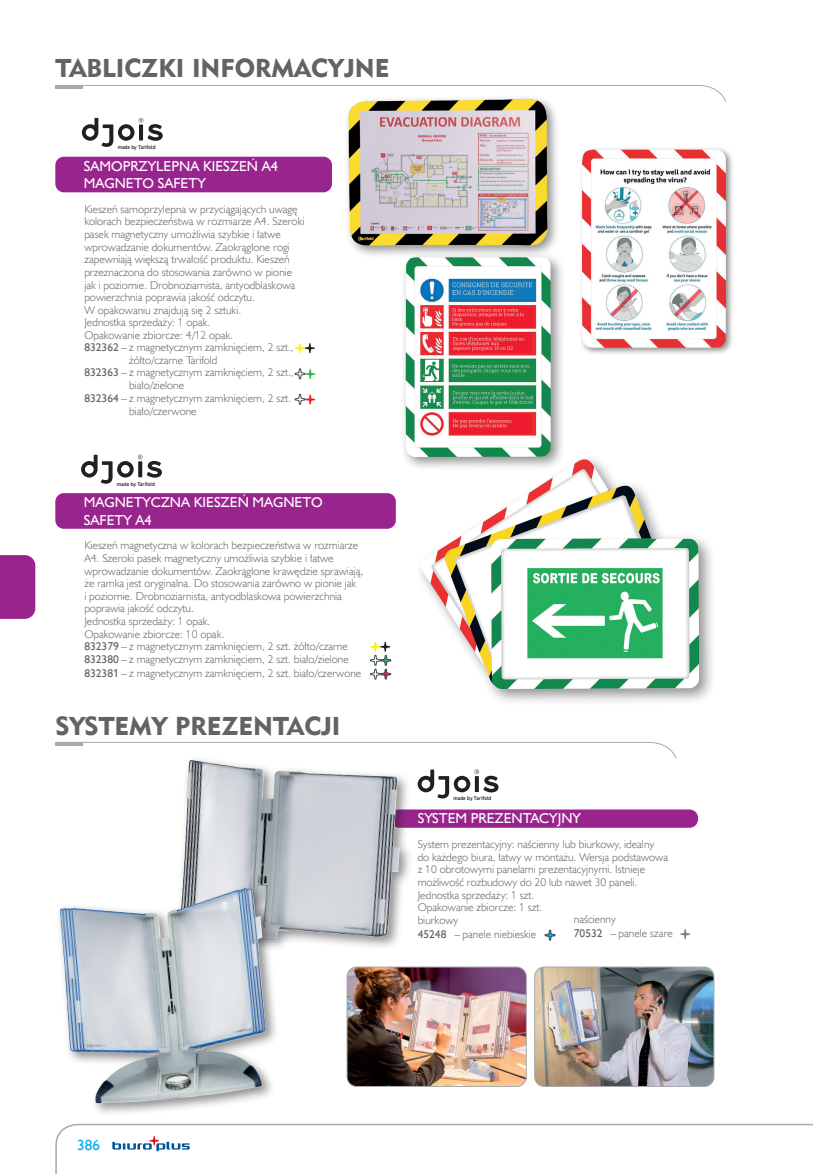
<style>
.page{position:relative;width:813px;height:1174px;background:#fff}
.page>*{position:absolute;margin:0;border:0;box-sizing:border-box;transform-origin:0 0}
.Rozdziały_nie_do_spisu{font:25.65px "Geometric 415 Blk EU";color:#636366}
.t1{font:15px "Humanst 521 EU";color:#00aeef}
.Nazwa_modułu_A{font:14.4px/17.2px "Humanst 521 EU";color:#fff}
.opis_produktów{font:14.4px "Humanst 521 EU";color:#fff}
.opis_produktów-2{font:11.4px/12.6px "Humanst 521 Lt EU";color:#636366}
.opis_produktów-3{font:11.4px "Humanst 521 EU";color:#636366}
.t2{font:600 5.4px "DIN2014";color:#231f20}
.s1{font-family:"Humanst 521 EU"}
</style>
<div class="page">
<svg style="left:55px;top:85px;width:671px;height:17px"></svg>
<hr style="left:55px;top:86px;width:28px;height:3px;background:#a8a9ad">
<svg style="left:55px;top:1123px;width:757px;height:51px"></svg>
<svg style="left:112px;top:1136px;width:77px;height:15px"></svg>
<div style="left:0;top:555px;width:35px;height:64px;background:#99248e"></div>
<div style="left:415px;top:453px;width:301px;height:253px;background:#231f20;opacity:.5"></div>
<img style="left:421px;top:459px;width:277px;height:230px">
<div style="left:400px;top:252px;width:165px;height:219px;background:#231f20;opacity:.5"></div>
<img style="left:405px;top:259px;width:145px;height:198px">
<img style="left:317px;top:85px;width:260px;height:174px">
<div style="left:579px;top:146px;width:155px;height:210px;background:#231f20;opacity:.5"></div>
<img style="left:581px;top:149px;width:144px;height:199px">
<div style="left:390px;top:809px;width:307px;height:18px;background:#99248e;border-radius:9px"></div>
<svg style="left:544px;top:929px;width:11px;height:12px"></svg>
<svg style="left:680px;top:929px;width:9px;height:10px"></svg>
<div style="left:175px;top:755px;width:238px;height:197px;background:#231f20;opacity:.5"></div>
<img style="left:180px;top:760px;width:219px;height:178px">
<div style="left:55px;top:883px;width:223px;height:233px;background:#231f20;opacity:.5"></div>
<img style="left:60px;top:888px;width:206px;height:215px">
<img style="left:348px;top:968px;width:178px;height:118px">
<div style="left:346px;top:966px;width:180px;height:120px;border:1px solid #a8a9ad;border-radius:10px"></div>
<img style="left:534px;top:968px;width:179px;height:118px">
<div style="left:534px;top:966px;width:180px;height:120px;border:1px solid #a8a9ad;border-radius:10px"></div>
<div style="left:55px;top:157px;width:277px;height:35px;background:#99248e;border-radius:9px"></div>
<svg style="left:295px;top:343px;width:20px;height:10px"></svg>
<svg style="left:294px;top:368px;width:21px;height:12px"></svg>
<svg style="left:294px;top:393px;width:21px;height:12px"></svg>
<svg style="left:82px;top:118px;width:81px;height:29px"></svg>
<div style="left:55px;top:493px;width:340px;height:36px;background:#99248e;border-radius:9px"></div>
<svg style="left:370px;top:642px;width:21px;height:38px"></svg>
<svg style="left:81px;top:455px;width:81px;height:29px"></svg>
<svg style="left:417px;top:769px;width:81px;height:29px"></svg>
<svg style="left:55px;top:741px;width:621px;height:18px"></svg>
<hr style="left:55px;top:742px;width:28px;height:3px;background:#a8a9ad">
<p class="Rozdziały_nie_do_spisu" style="left:55px;top:52px;width:335px">TABLICZKI INFORMACYJNE</p>
<p class="t2" style="left:118px;top:143px;width:39px">made by Tarifold</p>
<p class="Nazwa_modułu_A" style="left:84px;top:157px;width:195px">SAMOPRZYLEPNA KIESZEŃ A4<br>MAGNETO SAFETY</p>
<p class="opis_produktów-2" style="left:84px;top:202px;width:221px">Kieszeń samoprzylepna w przyciągających uwagę kolorach bezpieczeństwa w rozmiarze A4. Szeroki pasek magnetyczny umożliwia szybkie i łatwe wprowadzanie dokumentów. Zaokrąglone rogi zapewniają większą trwałość produktu. Kieszeń przeznaczona do stosowania zarówno w pionie jak i poziomie. Drobnoziarnista, antyodblaskowa powierzchnia poprawia jakość odczytu.<br>W opakowaniu znajdują się 2 sztuki.</p>
<p class="opis_produktów-2" style="left:84px;top:316px;width:127px">Jednostka sprzedaży: 1 opak.</p>
<p class="opis_produktów-2" style="left:84px;top:328px;width:150px">Opakowanie zbiorcze: 4/12 opak.</p>
<p class="opis_produktów-2" style="left:84px;top:340px;width:211px"><span class="s1">832362</span> – z magnetycznym zamknięciem, 2 szt.,</p>
<p class="opis_produktów-2" style="left:129px;top:353px;width:90px">żółto/czarne Tarifold</p>
<p class="opis_produktów-2" style="left:84px;top:366px;width:211px"><span class="s1">832363</span> – z magnetycznym zamknięciem, 2 szt.,</p>
<p class="opis_produktów-2" style="left:129px;top:379px;width:57px">biało/zielone</p>
<p class="opis_produktów-2" style="left:84px;top:391px;width:208px"><span class="s1">832364</span> – z magnetycznym zamknięciem, 2 szt.</p>
<p class="opis_produktów-2" style="left:129px;top:404px;width:69px">biało/czerwone</p>
<p class="t2" style="left:117px;top:480px;width:39px">made by Tarifold</p>
<p class="Nazwa_modułu_A" style="left:84px;top:494px;width:240px">MAGNETYCZNA KIESZEŃ MAGNETO<br>SAFETY A4</p>
<p class="opis_produktów-2" style="left:84px;top:539px;width:280px">Kieszeń magnetyczna w kolorach bezpieczeństwa w rozmiarze A4. Szeroki pasek magnetyczny umożliwia szybkie i łatwe wprowadzanie dokumentów. Zaokrąglone krawędzie sprawiają, że ramka jest oryginalna. Do stosowania zarówno w pionie jak<br>i poziomie. Drobnoziarnista, antyodblaskowa powierzchnia poprawia jakość odczytu.</p>
<p class="opis_produktów-2" style="left:84px;top:614px;width:127px">Jednostka sprzedaży: 1 opak.</p>
<p class="opis_produktów-2" style="left:84px;top:627px;width:141px">Opakowanie zbiorcze: 10 opak.</p>
<p class="opis_produktów-2" style="left:84px;top:639px;width:265px"><span class="s1">832379</span> – z magnetycznym zamknięciem, 2 szt. żółto/czarne</p>
<p class="opis_produktów-2" style="left:84px;top:652px;width:266px"><span class="s1">832380</span> – z magnetycznym zamknięciem, 2 szt. biało/zielone</p>
<p class="opis_produktów-2" style="left:84px;top:666px;width:278px"><span class="s1">832381</span> – z magnetycznym zamknięciem, 2 szt. biało/czerwone</p>
<h1 class="Rozdziały_nie_do_spisu" style="left:55px;top:710px;width:286px">SYSTEMY PREZENTACJI</h1>
<p class="t2" style="left:453px;top:795px;width:39px">made by Tarifold</p>
<p class="opis_produktów" style="left:417px;top:809px;width:165px">SYSTEM PREZENTACYJNY</p>
<p class="opis_produktów-2" style="left:417px;top:837px;width:252px">System prezentacyjny: naścienny lub biurkowy, idealny do każdego biura, łatwy w montażu. Wersja podstawowa z 10 obrotowymi panelami prezentacyjnymi. Istnieje możliwość rozbudowy do 20 lub nawet 30 paneli.</p>
<p class="opis_produktów-2" style="left:417px;top:888px;width:118px">Jednostka sprzedaży: 1 szt.</p>
<p class="opis_produktów-2" style="left:417px;top:900px;width:126px">Opakowanie zbiorcze: 1 szt.</p>
<p class="opis_produktów-2" style="left:417px;top:913px;width:42px">biurkowy</p>
<p class="opis_produktów-2" style="left:573px;top:912px;width:44px">naścienny</p>
<p class="opis_produktów-3" style="left:417px;top:927px;width:30px">45248</p>
<p class="opis_produktów-2" style="left:454px;top:927px;width:83px">– panele niebieskie</p>
<p class="opis_produktów-3" style="left:573px;top:926px;width:30px">70532</p>
<p class="opis_produktów-2" style="left:610px;top:926px;width:64px">– panele szare</p>
<h2 class="t1" style="left:77px;top:1135px;width:24px">386</h2>
</div>
